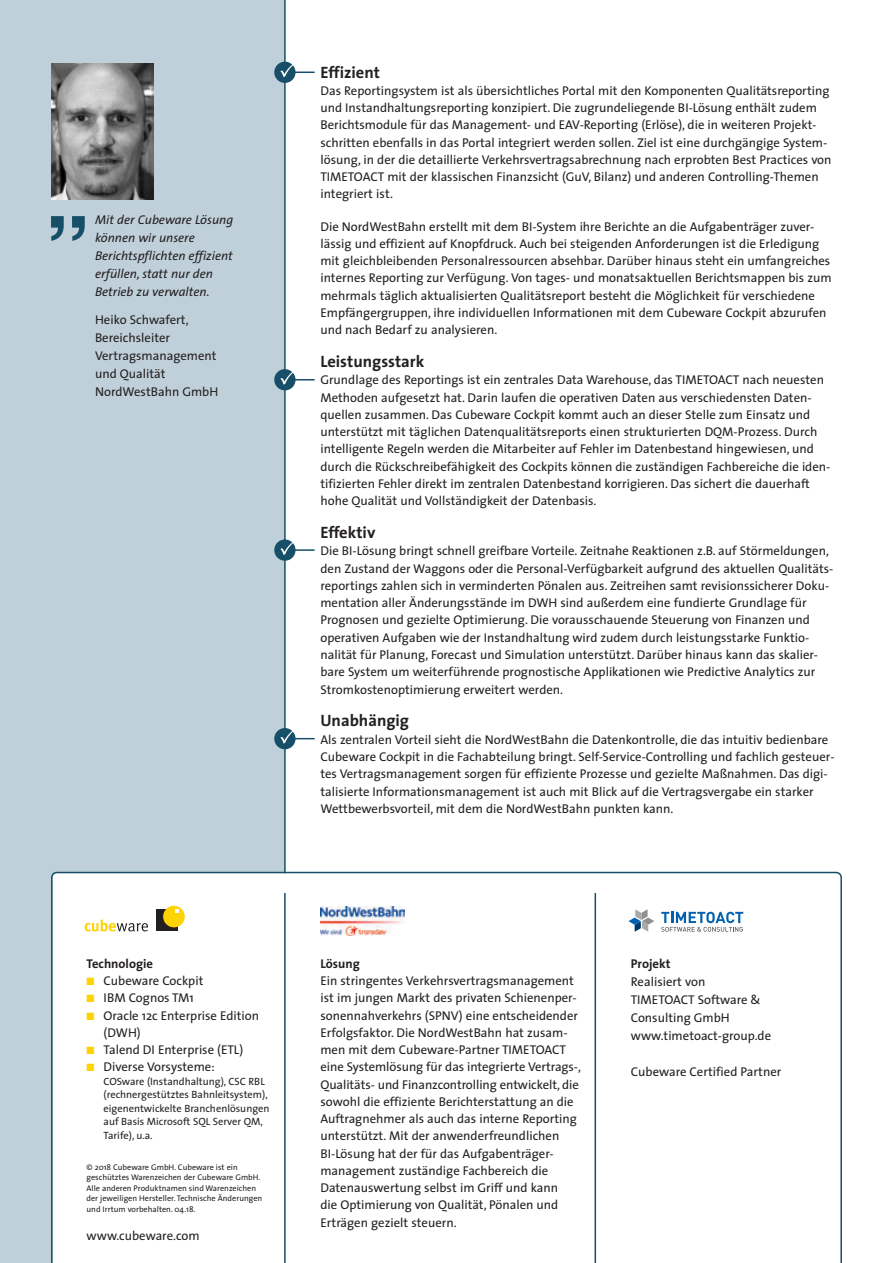
<style>
.page{position:relative;width:893px;height:1263px;background:#fff}
.page>*{position:absolute;margin:0;border:0;box-sizing:border-box;transform-origin:0 0}
.t1{font:700 16.5px "The Sans";color:#231f20}
.t2{font:12.75px/17.2px "The Sans";color:#231f20}
.t3{font:italic 12.75px/18px "The Sans";color:#231f20}
.t4{font:700 12.75px "The Sans";color:#231f20}
.t5{font:10.5px/13.5px "The Sans";color:#231f20}
.t6{font:8.25px/10.5px "The Sans";color:#231f20}
.s1{color:#fed304}
</style>
<div class="page">
<div style="left:0;top:0;width:285px;height:1263px;background:#c0d0db"></div>
<hr style="left:284px;top:0;width:2px;height:1263px;background:#164f67">
<svg style="left:51px;top:872px;width:791px;height:391px"></svg>
<div style="left:79px;top:901px;width:110px;height:37px;background:#fff"></div>
<div style="left:157px;top:910px;width:21px;height:21px;background:#231f20"></div>
<div style="left:163px;top:906px;width:22px;height:21px;background:#fed304;border-radius:50%"></div>
<svg style="left:85px;top:919px;width:63px;height:12px"></svg>
<svg style="left:51px;top:216px;width:34px;height:25px"></svg>
<img style="left:51px;top:64px;width:102px;height:136px">
<hr style="left:284px;top:893px;width:2px;height:370px;background:#164f67">
<div style="left:274px;top:62px;width:22px;height:21px;background:#164f67;border-radius:50%"></div>
<hr style="left:284px;top:72px;width:31px;height:1px;background:#164f67">
<svg style="left:280px;top:62px;width:16px;height:15px"></svg>
<div style="left:274px;top:369px;width:22px;height:21px;background:#164f67;border-radius:50%"></div>
<hr style="left:284px;top:379px;width:31px;height:1px;background:#164f67">
<svg style="left:280px;top:370px;width:16px;height:15px"></svg>
<div style="left:274px;top:539px;width:22px;height:22px;background:#164f67;border-radius:50%"></div>
<hr style="left:284px;top:549px;width:31px;height:2px;background:#164f67">
<svg style="left:280px;top:540px;width:16px;height:15px"></svg>
<div style="left:274px;top:728px;width:22px;height:21px;background:#164f67;border-radius:50%"></div>
<hr style="left:284px;top:738px;width:31px;height:1px;background:#164f67">
<svg style="left:280px;top:729px;width:16px;height:15px"></svg>
<div style="left:315px;top:900px;width:161px;height:41px;background:#fff"></div>
<img style="left:320px;top:906px;width:84px;height:29px">
<div style="left:614px;top:900px;width:162px;height:41px;background:#fff"></div>
<svg style="left:661px;top:912px;width:82px;height:20px"></svg>
<svg style="left:628px;top:909px;width:26px;height:23px"></svg>
<hr style="left:595px;top:893px;width:1px;height:370px;background:#164f67">
<p class="t3" style="left:95px;top:212px;width:140px">Mit der Cubeware Lösung können wir unsere<br>Berichtspflichten effizient erfüllen, statt nur den<br>Betrieb zu verwalten.</p>
<p class="t2" style="left:95px;top:312px;width:125px;line-height:18px">Heiko Schwafert,<br>Bereichsleiter<br>Vertragsmanagement und Qualität<br>NordWestBahn GmbH</p>
<p class="t1" style="left:320px;top:66px;width:61px">Effizient</p>
<p class="t2" style="left:320px;top:83px;width:513px">Das Reportingsystem ist als übersichtliches Portal mit den Komponenten Qualitätsreporting und Instandhaltungsreporting konzipiert. Die zugrundeliegende BI-Lösung enthält zudem Berichtsmodule für das Management- und EAV-Reporting (Erlöse), die in weiteren Projekt&shy;schritten ebenfalls in das Portal integriert werden sollen. Ziel ist eine durchgängige System&shy;lösung, in der die detaillierte Verkehrsvertragsabrechnung nach erprobten Best Practices von TIMETOACT mit der klassischen Finanzsicht (GuV, Bilanz) und anderen Controlling-Themen integriert ist.</p>
<p class="t2" style="left:320px;top:219px;width:513px">Die NordWestBahn erstellt mit dem BI-System ihre Berichte an die Aufgabenträger zuver&shy;lässig und effizient auf Knopfdruck. Auch bei steigenden Anforderungen ist die Erledigung mit gleichbleibenden Personalressourcen absehbar. Darüber hinaus steht ein umfangreiches internes Reporting zur Verfügung. Von tages- und monatsaktuellen Berichtsmappen bis zum mehrmals täglich aktualisierten Qualitätsreport besteht die Möglichkeit für verschiedene Empfängergruppen, ihre individuellen Informationen mit dem Cubeware Cockpit abzurufen und nach Bedarf zu analysieren.</p>
<p class="t1" style="left:320px;top:355px;width:105px">Leistungsstark</p>
<p class="t2" style="left:320px;top:373px;width:511px">Grundlage des Reportings ist ein zentrales Data Warehouse, das TIMETOACT nach neuesten Methoden aufgesetzt hat. Darin laufen die operativen Daten aus verschiedensten Daten&shy;quellen zusammen. Das Cubeware Cockpit kommt auch an dieser Stelle zum Einsatz und unterstützt mit täglichen Datenqualitätsreports einen strukturierten DQM-Prozess. Durch intelligente Regeln werden die Mitarbeiter auf Fehler im Datenbestand hingewiesen, und durch die Rückschreibefähigkeit des Cockpits können die zuständigen Fachbereiche die iden&shy;tifizierten Fehler direkt im zentralen Datenbestand korrigieren. Das sichert die dauerhaft hohe Qualität und Vollständigkeit der Datenbasis.</p>
<p class="t1" style="left:320px;top:526px;width:56px">Effektiv</p>
<p class="t2" style="left:320px;top:544px;width:515px">Die BI-Lösung bringt schnell greifbare Vorteile. Zeitnahe Reaktionen z.B. auf Störmeldungen, den Zustand der Waggons oder die Personal-Verfügbarkeit aufgrund des aktuellen Qualitäts&shy;reportings zahlen sich in verminderten Pönalen aus. Zeitreihen samt revisionssicherer Doku&shy;mentation aller Änderungsstände im DWH sind außerdem eine fundierte Grundlage für Prognosen und gezielte Optimierung. Die vorausschauende Steuerung von Finanzen und operativen Aufgaben wie der Instandhaltung wird zudem durch leistungsstarke Funktio&shy;nalität für Planung, Forecast und Simulation unterstützt. Darüber hinaus kann das skalier&shy;bare System um weiterführende prognostische Applikationen wie Predictive Analytics zur Stromkostenoptimierung erweitert werden.</p>
<p class="t1" style="left:320px;top:714px;width:90px">Unabhängig</p>
<p class="t2" style="left:320px;top:732px;width:516px">Als zentralen Vorteil sieht die NordWestBahn die Datenkontrolle, die das intuitiv bedienbare Cubeware Cockpit in die Fachabteilung bringt. Self-Service-Controlling und fachlich gesteuer&shy;tes Vertragsmanagement sorgen für effiziente Prozesse und gezielte Maßnahmen. Das digi&shy;talisierte Informationsmanagement ist auch mit Blick auf die Vertragsvergabe ein starker Wettbewerbsvorteil, mit dem die NordWestBahn punkten kann.</p>
<p class="t4" style="left:87px;top:958px;width:68px">Technologie</p>
<p class="t2" style="left:87px;top:973px;width:118px"><span class="s1">■</span> Cubeware Cockpit</p>
<p class="t2" style="left:87px;top:991px;width:109px"><span class="s1">■</span> IBM Cognos TM1</p>
<p class="t2" style="left:104px;top:1008px;width:157px;text-indent:-17px"><span class="s1">■</span> Oracle 12c Enterprise Edition (DWH)</p>
<p class="t2" style="left:87px;top:1042px;width:158px"><span class="s1">■</span> Talend DI Enterprise (ETL)</p>
<p class="t2" style="left:87px;top:1060px;width:130px"><span class="s1">■</span> Diverse Vorsysteme:</p>
<p class="t5" style="left:104px;top:1075px;width:168px">COSware (Instandhaltung), CSC RBL (rechnergestütztes Bahnleitsystem), eigenentwickelte Branchenlösungen auf Basis Microsoft SQL Server QM,<br>Tarife), u.a.</p>
<p class="t6" style="left:87px;top:1162px;width:177px">© 2018 Cubeware GmbH. Cubeware ist ein geschütztes Warenzeichen der Cubeware GmbH.<br>Alle anderen Produktnamen sind Warenzeichen der jeweiligen Hersteller. Technische Änderungen und Irrtum vorbehalten. 04.18.</p>
<p class="t2" style="left:87px;top:1228px;width:115px">www.cubeware.com</p>
<p class="t4" style="left:320px;top:958px;width:41px">Lösung</p>
<p class="t2" style="left:320px;top:973px;width:262px">Ein stringentes Verkehrsvertragsmanagement ist im jungen Markt des privaten Schienenper&shy;sonennahverkehrs (SPNV) eine entscheidender Erfolgsfaktor. Die NordWestBahn hat zusam&shy;men mit dem Cubeware-Partner TIMETOACT eine Systemlösung für das integrierte Vertrags-, Qualitäts- und Finanzcontrolling entwickelt, die sowohl die effiziente Berichterstattung an die Auftragnehmer als auch das interne Reporting unterstützt. Mit der anwenderfreundlichen BI-Lösung hat der für das Aufgabenträger&shy;management zuständige Fachbereich die Datenauswertung selbst im Griff und kann<br>die Optimierung von Qualität, Pönalen und Erträgen gezielt steuern.</p>
<p class="t4" style="left:631px;top:958px;width:41px">Projekt</p>
<p class="t2" style="left:631px;top:974px;width:142px;line-height:18px">Realisiert von<br>TIMETOACT Software &amp;<br>Consulting GmbH www.timetoact-group.de</p>
<p class="t2" style="left:631px;top:1064px;width:152px">Cubeware Certified Partner</p>
</div>
